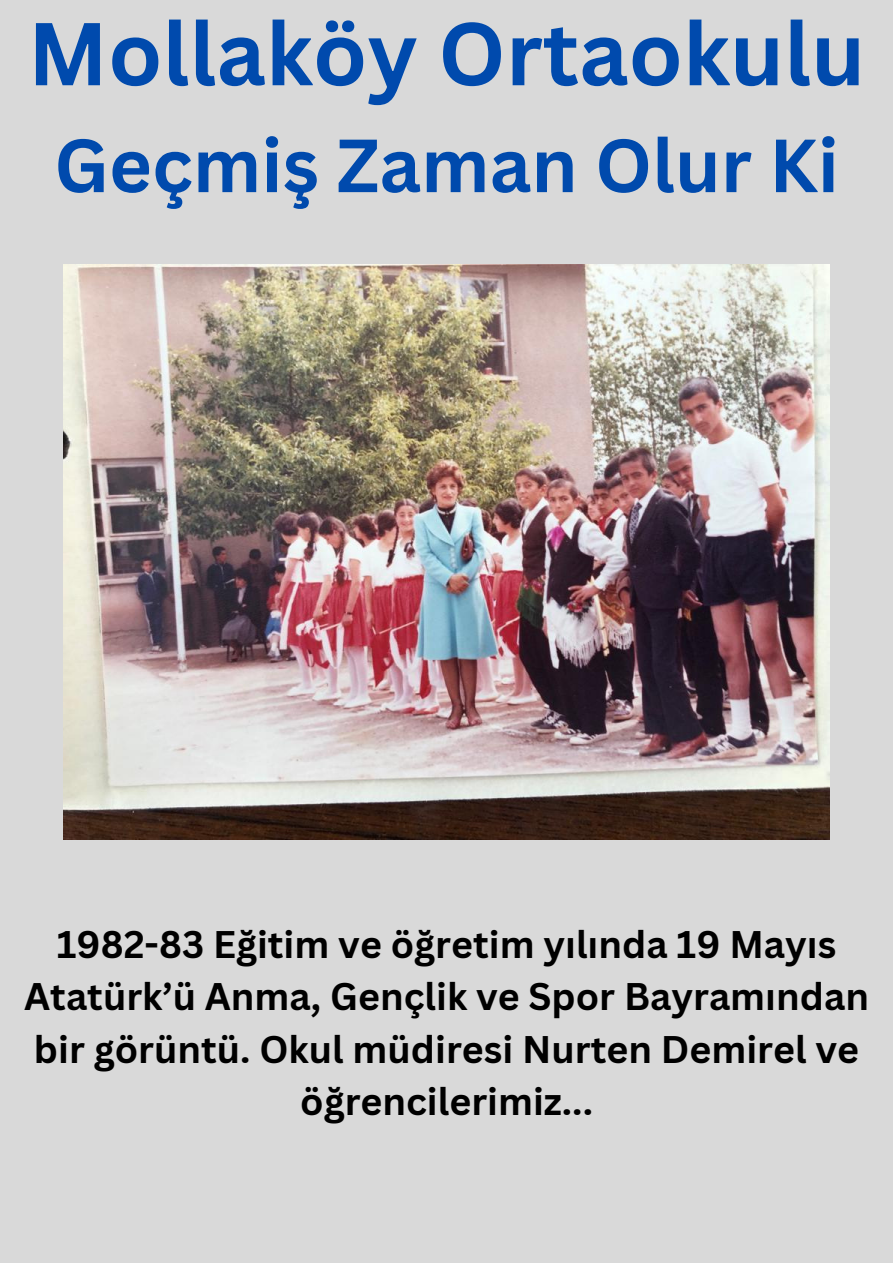
<style>
.page{position:relative;width:893px;height:1263px;background:#d9d9d9}
.page>*{position:absolute;margin:0;border:0;box-sizing:border-box;transform-origin:0 0}
.t1{font:700 87px "Canva Sans";color:#004aad}
.t2{font:700 73.5px "Canva Sans";color:#004aad}
.t3{font:700 37.5px/52.3px "Canva Sans";color:#000;text-align:center}
</style>
<div class="page">
<img style="left:63px;top:265px;width:767px;height:574px">
<h1 class="t1" style="left:28px;top:-8px;width:839px">Mollaköy Ortaokulu</h1>
<h2 class="t2" style="left:54px;top:114px;width:786px">Geçmiş Zaman Olur Ki</h2>
<p class="t3" style="left:24px;top:917px;width:846px">1982-83 Eğitim ve öğretim yılında 19 Mayıs Atatürk’ü Anma, Gençlik ve Spor Bayramından bir görüntü. Okul müdiresi Nurten Demirel ve öğrencilerimiz...</p>
</div>
